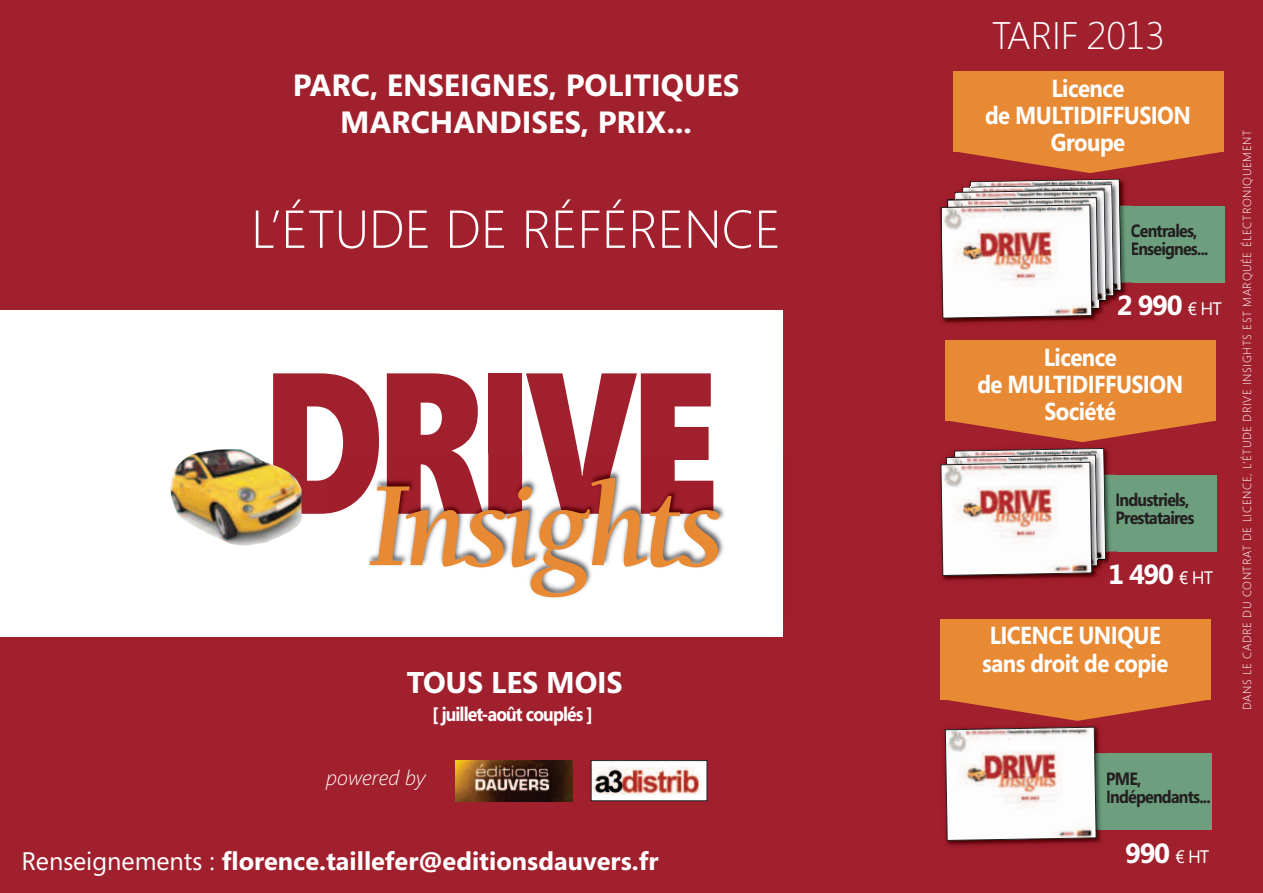
<style>
.page{position:relative;width:1263px;height:893px;background:#fff}
.page>*{position:absolute;margin:0;border:0;box-sizing:border-box;transform-origin:0 0}
.t1{font:900 200.55px "Segoe";letter-spacing:-.05em;color:#a1202d;scale:.8 1}
.t2{font:italic 700 123.75px "Berkeley";letter-spacing:-.05em;color:#e88934}
.t3{font:300 53.25px "Segoe";letter-spacing:-.005em;color:#fff}
.t4{font:300 38.4px "Segoe";letter-spacing:-.005em;color:#fff}
.t5{font:700 30.75px/36.9px "Segoe";color:#fff;text-align:center}
.t6{font:700 30px "Segoe";letter-spacing:-.005em;color:#fff}
.t7{font:700 27.75px "Segoe";letter-spacing:-.05em;color:#fff}
.t8{font:700 25.35px "Segoe";color:#fff}
.t9{font:700 24.6px/27.3px "Segoe";letter-spacing:-.025em;color:#fff;text-align:center;scale:.9 1}
.t10{font:italic 300 20.85px "Segoe";color:#fff}
.t11{font:700 19.5px "Segoe";letter-spacing:-.05em;color:#fff;scale:.9 1}
.t12{font:700 17.85px/17.9px "Segoe";letter-spacing:-.05em;color:#231f20;scale:.9 1}
.t13{font:300 11.7px "Segoe";letter-spacing:.05em;color:#fff}
.s1{font-weight:400}
.s2{font-weight:400;font-size:18.15px}
</style>
<div class="page">
<div style="left:0;top:1px;width:1263px;height:892px;background:#a1202d"></div>
<div style="left:0;top:311px;width:783px;height:326px;background:#fff"></div>
<img style="left:368px;top:480px;width:357px;height:118px">
<img style="left:328px;top:453px;width:385px;height:61px">
<img style="left:170px;top:449px;width:132px;height:97px">
<img style="left:455px;top:761px;width:117px;height:40px">
<div style="left:591px;top:761px;width:116px;height:40px;background:#fff"></div>
<img style="left:593px;top:766px;width:109px;height:28px">
<div style="left:591px;top:760px;width:116px;height:41px;border:1px solid #231f20"></div>
<div style="left:943px;top:0;width:296px;height:884px;background:#a1202d"></div>
<div style="left:953px;top:72px;width:271px;height:80px;background:#e88934"></div>
<svg style="left:959px;top:152px;width:262px;height:21px"></svg>
<div style="left:946px;top:341px;width:270px;height:80px;background:#e88934"></div>
<svg style="left:951px;top:421px;width:262px;height:21px"></svg>
<div style="left:941px;top:619px;width:270px;height:81px;background:#e88934"></div>
<svg style="left:947px;top:700px;width:259px;height:21px"></svg>
<div style="left:1114px;top:206px;width:110px;height:76px;background:#6d9e7e"></div>
<img style="left:1125px;top:282px;width:8px;height:12px">
<div style="left:1099px;top:475px;width:117px;height:76px;background:#6d9e7e"></div>
<img style="left:1109px;top:522px;width:1px;height:29px">
<img style="left:946px;top:580px;width:15px;height:1px">
<img style="left:943px;top:577px;width:152px;height:3px">
<img style="left:940px;top:448px;width:169px;height:129px">
<div style="left:1089px;top:753px;width:123px;height:77px;background:#6d9e7e"></div>
<img style="left:944px;top:726px;width:158px;height:120px">
<img style="left:1097px;top:753px;width:10px;height:77px">
<svg style="left:945px;top:727px;width:152px;height:114px"></svg>
<img style="left:940px;top:179px;width:185px;height:141px">
<p class="t5" style="left:293px;top:67px;width:448px">PARC, ENSEIGNES, POLITIQUES<br>MARCHANDISES, PRIX...</p>
<h3 class="t3" style="left:251px;top:198px;width:531px">L’ÉTUDE DE RÉFÉRENCE</h3>
<h1 class="t1" style="left:262px;top:327px;width:572px">DRIVE</h1>
<h2 class="t2" style="left:368px;top:478px;width:357px">Insights</h2>
<p class="t6" style="left:407px;top:665px;width:217px">TOUS LES MOIS</p>
<p class="t11" style="left:432px;top:703px;width:180px">[ juillet-août couplés ]</p>
<p class="t10" style="left:326px;top:765px;width:101px">powered by</p>
<p class="t8" style="left:21px;top:847px;width:639px"><span class="s1">Renseignements :</span> florence.taillefer@editionsdauvers.fr</p>
<h3 class="t4" style="left:992px;top:13px;width:175px">TARIF 2013</h3>
<p class="t9" style="left:985px;top:74px;width:230px">Licence<br>de MULTIDIFFUSION<br>Groupe</p>
<p class="t12" style="left:1130px;top:222px;width:88px">Centrales,<br>Enseignes...</p>
<p class="t7" style="left:1117px;top:289px;width:107px">2990 <span class="s2">€HT</span></p>
<p class="t9" style="left:977px;top:343px;width:230px">Licence<br>de MULTIDIFFUSION<br>Société</p>
<p class="t12" style="left:1115px;top:491px;width:90px">Industriels,<br>Prestataires</p>
<p class="t7" style="left:1108px;top:558px;width:107px">1490 <span class="s2">€HT</span></p>
<p class="t9" style="left:982px;top:622px;width:208px">LICENCE UNIQUE sans droit de copie</p>
<p class="t13" style="left:1240px;top:710px;width:581px;rotate:-90deg">DANS LE CADRE DU CONTRAT DE LICENCE, L’ÉTUDE DRIVE INSIGHTS EST MARQUÉE ÉLECTRONIQUEMENT</p>
<p class="t12" style="left:1106px;top:770px;width:118px">PME,<br>Indépendants...</p>
<p class="t7" style="left:1125px;top:837px;width:86px">990 <span class="s2">€ HT</span></p>
</div>
